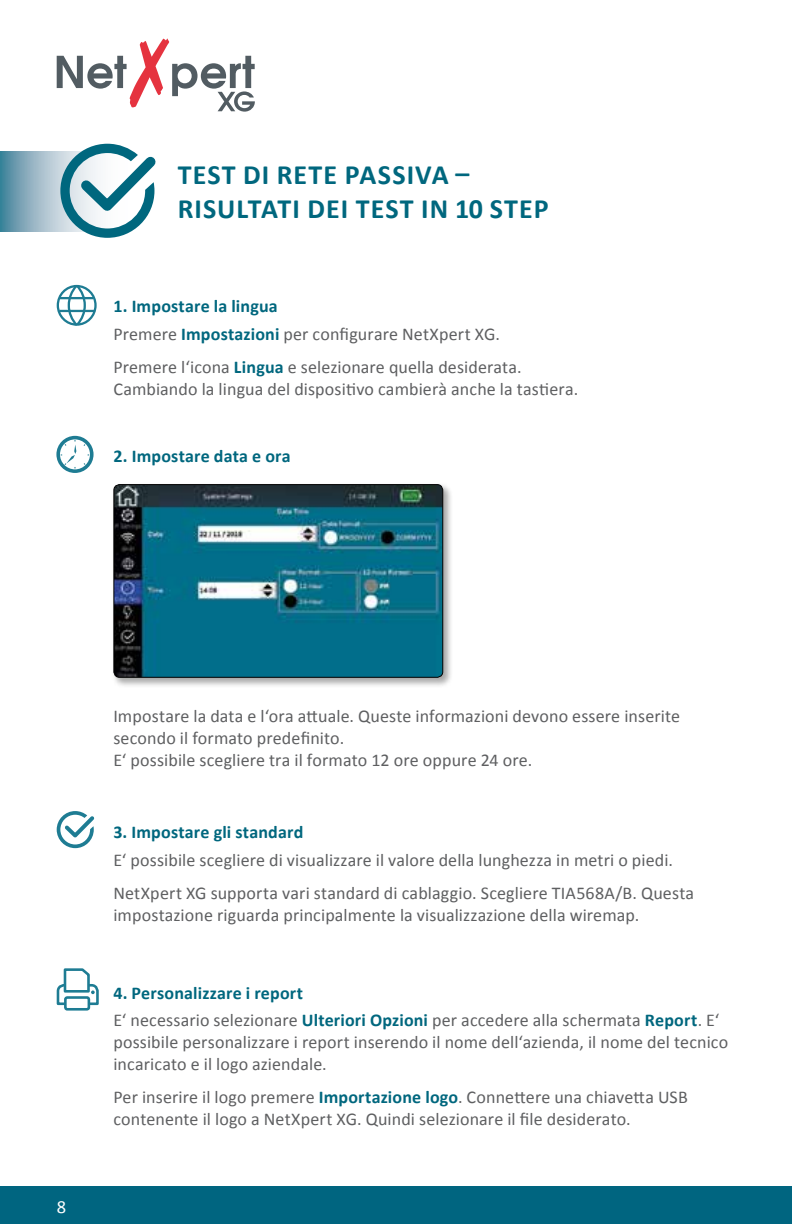
<style>
.page{position:relative;width:792px;height:1224px;background:#fff}
.page>*{position:absolute;margin:0;border:0;box-sizing:border-box;transform-origin:0 0}
.t1{font:700 28px/33.6px "Calibri";letter-spacing:.04em;color:#00677e}
.t2{font:18.4px "Calibri";color:#fefefe}
.t3{font:18px/22px "Calibri";letter-spacing:.005em;color:#5e5f61}
.t4{font:700 18px "Calibri";letter-spacing:.01em;color:#00677e}
.s1{font-weight:700;color:#00677e}
</style>
<div class="page">
<div style="left:57px;top:285px;width:40px;height:41px;border:2px solid #1e7c93;border-radius:50%"></div>
<svg style="left:67px;top:284px;width:20px;height:42px"></svg>
<hr style="left:59px;top:297px;width:34px;height:2px;background:#1e7c93">
<hr style="left:59px;top:310px;width:35px;height:2px;background:#1e7c93">
<div style="left:111px;top:482px;width:342px;height:206px;background:#000;opacity:.35"></div>
<img style="left:114px;top:485px;width:329px;height:192px">
<div style="left:113px;top:484px;width:330px;height:194px;border:1px solid #000;border-radius:6px"></div>
<svg style="left:57px;top:811px;width:38px;height:37px"></svg>
<div style="left:64px;top:996px;width:26px;height:15px;border:3px solid #1e7c93;border-radius:2px"></div>
<svg style="left:56px;top:968px;width:43px;height:38px"></svg>
<div style="left:56px;top:436px;width:38px;height:37px;border:4px solid #1e7c93;border-radius:50%"></div>
<svg style="left:61px;top:440px;width:15px;height:28px"></svg>
<svg style="left:0;top:152px;width:60px;height:80px;background:#8baebe"></svg>
<svg style="left:60px;top:144px;width:96px;height:94px"></svg>
<div style="left:0;top:1187px;width:792px;height:37px;background:#006580"></div>
<svg style="left:57px;top:39px;width:198px;height:73px"></svg>
<h1 class="t1" style="left:178px;top:157px;width:373px">TEST DI RETE PASSIVA –<br>RISULTATI DEI TEST IN 10 STEP</h1>
<p class="t3" style="left:113px;top:291px;width:388px;line-height:27.6px"><span class="s1">1. Impostare la lingua<br></span>Premere <span class="s1">Impostazioni</span> per configurare NetXpert XG.</p>
<p class="t3" style="left:113px;top:355px;width:466px">Premere l‘icona <span class="s1">Lingua</span> e selezionare quella desiderata.<br>Cambiando la lingua del dispositivo cambierà anche la tastiera.</p>
<p class="t4" style="left:113px;top:444px;width:179px">2. Impostare data e ora</p>
<p class="t2" style="left:57px;top:1195px;width:11px">8</p>
<p class="t3" style="left:113px;top:704px;width:568px">Impostare la data e l‘ora attuale. Queste informazioni devono essere inserite secondo il formato predefinito.<br>E‘ possibile scegliere tra il formato 12 ore oppure 24 ore.</p>
<p class="t4" style="left:113px;top:821px;width:191px">3. Impostare gli standard</p>
<p class="t3" style="left:113px;top:842px;width:582px;line-height:33.4px">E‘ possibile scegliere di visualizzare il valore della lunghezza in metri o piedi.<br>NetXpert XG supporta vari standard di cablaggio. Scegliere TIA568A/B. Questa</p>
<p class="t3" style="left:113px;top:903px;width:528px">impostazione riguarda principalmente la visualizzazione della wiremap.</p>
<p class="t3" style="left:113px;top:978px;width:608px;line-height:27.6px"><span class="s1">4. Personalizzare i report<br></span>E‘ necessario selezionare <span class="s1">Ulteriori Opzioni</span> per accedere alla schermata <span class="s1">Report</span>. E‘</p>
<p class="t3" style="left:113px;top:1030px;width:616px">possibile personalizzare i report inserendo il nome dell‘azienda, il nome del tecnico incaricato e il logo aziendale.</p>
<p class="t3" style="left:113px;top:1086px;width:576px">Per inserire il logo premere <span class="s1">Importazione logo</span>. Connettere una chiavetta USB contenente il logo a NetXpert XG. Quindi selezionare il file desiderato.</p>
</div>
